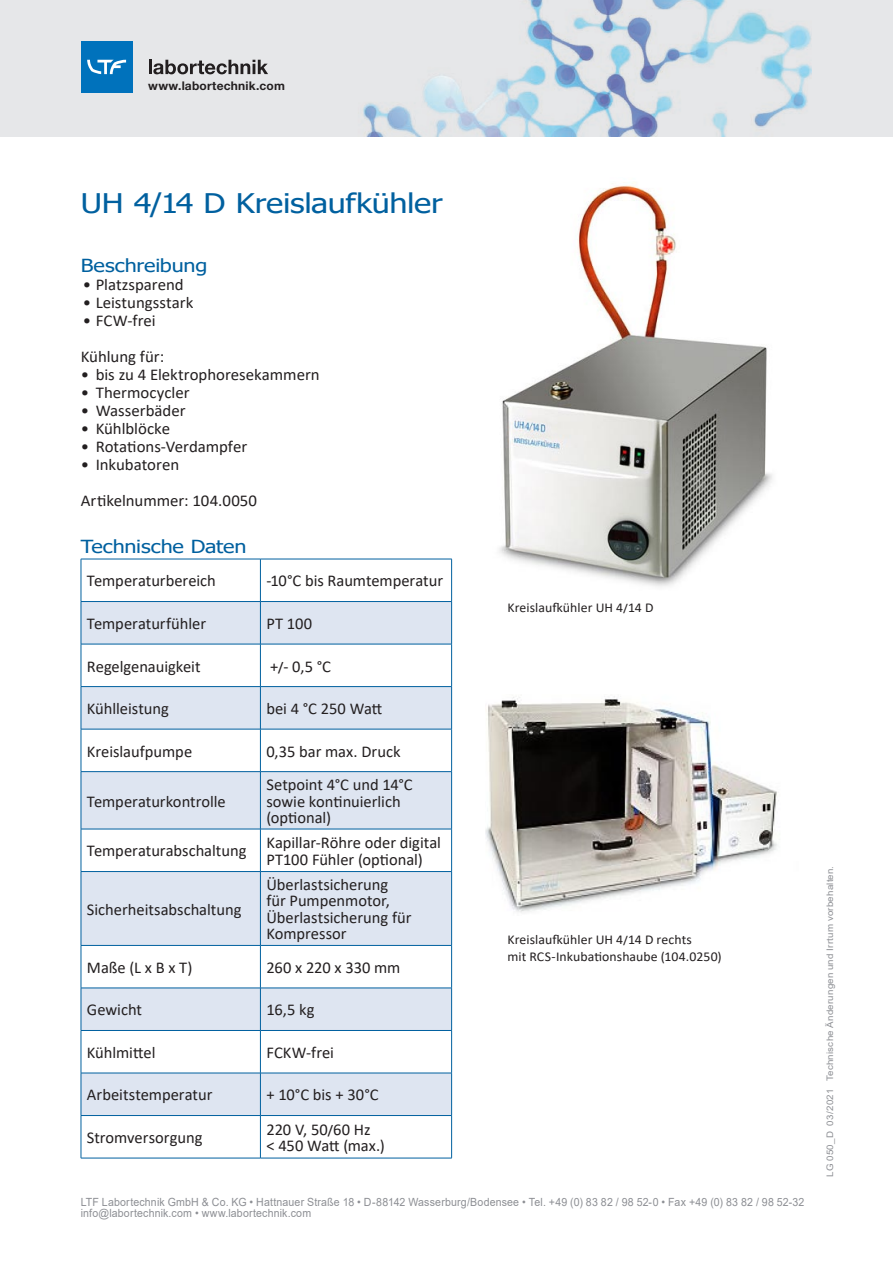
<style>
.page{position:relative;width:893px;height:1263px;background:#fff}
.page>*{position:absolute;margin:0;border:0;box-sizing:border-box;transform-origin:0 0}
.Headline{font:27px "Tahoma";letter-spacing:-.01em;color:#00609f;scale:1.2 1}
.Subline{font:18px "Tahoma";letter-spacing:-.005em;color:#00609f;scale:1.2 1}
.Body{font:16.5px/16.5px "Calibri";letter-spacing:-.005em;color:#231f20}
.Aufzählung{font:16.5px/36px "Calibri";color:#231f20}
.Body-2{font:16.5px "Calibri";letter-spacing:.225em;color:#231f20}
.t1{font:13.5px "Calibri";letter-spacing:.005em;color:#231f20}
.t2{font:700 12px "Helvetica Neue LT Std";letter-spacing:.015em;color:#231f20}
.Adresse_LTF{font:11.25px "Arial";letter-spacing:.015em;color:#8d8f94;scale:.94 1}
.Prospekt-Nr{font:9px "Arial";letter-spacing:.02em;color:#8d8f94;scale:1.08 1}
</style>
<div class="page">
<div style="left:0;top:0;width:893px;height:136px;background:#e6e7e9"></div>
<img style="left:363px;top:0;width:448px;height:136px">
<hr style="left:149px;top:60px;width:3px;height:14px;background:#231f20">
<svg style="left:153px;top:60px;width:115px;height:14px"></svg>
<div style="left:81px;top:41px;width:51px;height:52px;background:#0072bc"></div>
<svg style="left:87px;top:60px;width:39px;height:14px"></svg>
<img style="left:499px;top:182px;width:273px;height:405px">
<svg style="left:82px;top:602px;width:369px;height:513px;fill:#dee5f1"></svg>
<hr style="left:81px;top:559px;width:179px;height:1px;background:#00609f">
<hr style="left:81px;top:559px;width:1px;height:42px;background:#00609f">
<hr style="left:260px;top:559px;width:192px;height:1px;background:#00609f">
<hr style="left:260px;top:559px;width:1px;height:42px;background:#00609f">
<hr style="left:451px;top:559px;width:1px;height:42px;background:#00609f">
<hr style="left:81px;top:601px;width:179px;height:1px;background:#00609f">
<hr style="left:81px;top:602px;width:1px;height:42px;background:#00609f">
<hr style="left:260px;top:601px;width:192px;height:1px;background:#00609f">
<hr style="left:260px;top:602px;width:1px;height:42px;background:#00609f">
<hr style="left:451px;top:602px;width:1px;height:42px;background:#00609f">
<hr style="left:81px;top:644px;width:179px;height:1px;background:#00609f">
<hr style="left:81px;top:644px;width:1px;height:42px;background:#00609f">
<hr style="left:260px;top:644px;width:192px;height:1px;background:#00609f">
<hr style="left:260px;top:644px;width:1px;height:42px;background:#00609f">
<hr style="left:451px;top:644px;width:1px;height:42px;background:#00609f">
<hr style="left:81px;top:686px;width:179px;height:1px;background:#00609f">
<hr style="left:81px;top:687px;width:1px;height:42px;background:#00609f">
<hr style="left:260px;top:686px;width:192px;height:1px;background:#00609f">
<hr style="left:260px;top:687px;width:1px;height:42px;background:#00609f">
<hr style="left:451px;top:687px;width:1px;height:42px;background:#00609f">
<hr style="left:81px;top:729px;width:179px;height:1px;background:#00609f">
<hr style="left:81px;top:729px;width:1px;height:42px;background:#00609f">
<hr style="left:260px;top:729px;width:192px;height:1px;background:#00609f">
<hr style="left:260px;top:729px;width:1px;height:42px;background:#00609f">
<hr style="left:451px;top:729px;width:1px;height:42px;background:#00609f">
<hr style="left:81px;top:771px;width:179px;height:1px;background:#00609f">
<hr style="left:81px;top:772px;width:1px;height:57px;background:#00609f">
<hr style="left:260px;top:771px;width:192px;height:1px;background:#00609f">
<hr style="left:260px;top:772px;width:1px;height:57px;background:#00609f">
<hr style="left:451px;top:772px;width:1px;height:57px;background:#00609f">
<hr style="left:81px;top:829px;width:179px;height:1px;background:#00609f">
<hr style="left:81px;top:829px;width:1px;height:42px;background:#00609f">
<hr style="left:260px;top:829px;width:192px;height:1px;background:#00609f">
<hr style="left:260px;top:829px;width:1px;height:42px;background:#00609f">
<hr style="left:451px;top:829px;width:1px;height:42px;background:#00609f">
<hr style="left:81px;top:871px;width:179px;height:1px;background:#00609f">
<hr style="left:81px;top:872px;width:1px;height:73px;background:#00609f">
<hr style="left:260px;top:871px;width:192px;height:1px;background:#00609f">
<hr style="left:260px;top:872px;width:1px;height:73px;background:#00609f">
<hr style="left:451px;top:872px;width:1px;height:73px;background:#00609f">
<hr style="left:81px;top:945px;width:179px;height:1px;background:#00609f">
<hr style="left:81px;top:946px;width:1px;height:42px;background:#00609f">
<hr style="left:260px;top:945px;width:192px;height:1px;background:#00609f">
<hr style="left:260px;top:946px;width:1px;height:42px;background:#00609f">
<hr style="left:451px;top:946px;width:1px;height:42px;background:#00609f">
<hr style="left:81px;top:988px;width:179px;height:1px;background:#00609f">
<hr style="left:81px;top:988px;width:1px;height:42px;background:#00609f">
<hr style="left:260px;top:988px;width:192px;height:1px;background:#00609f">
<hr style="left:260px;top:988px;width:1px;height:42px;background:#00609f">
<hr style="left:451px;top:988px;width:1px;height:42px;background:#00609f">
<hr style="left:81px;top:1030px;width:179px;height:1px;background:#00609f">
<hr style="left:81px;top:1031px;width:1px;height:42px;background:#00609f">
<hr style="left:260px;top:1030px;width:192px;height:1px;background:#00609f">
<hr style="left:260px;top:1031px;width:1px;height:42px;background:#00609f">
<hr style="left:451px;top:1031px;width:1px;height:42px;background:#00609f">
<hr style="left:81px;top:1073px;width:179px;height:1px;background:#00609f">
<hr style="left:81px;top:1073px;width:1px;height:42px;background:#00609f">
<hr style="left:260px;top:1073px;width:192px;height:1px;background:#00609f">
<hr style="left:260px;top:1073px;width:1px;height:42px;background:#00609f">
<hr style="left:451px;top:1073px;width:1px;height:42px;background:#00609f">
<hr style="left:81px;top:1115px;width:179px;height:1px;background:#00609f">
<hr style="left:81px;top:1116px;width:1px;height:42px;background:#00609f">
<hr style="left:260px;top:1115px;width:192px;height:1px;background:#00609f">
<hr style="left:260px;top:1116px;width:1px;height:42px;background:#00609f">
<hr style="left:451px;top:1116px;width:1px;height:42px;background:#00609f">
<hr style="left:81px;top:1158px;width:179px;height:1px;background:#00609f">
<hr style="left:260px;top:1158px;width:192px;height:1px;background:#00609f">
<img style="left:485px;top:696px;width:292px;height:217px">
<p class="t2" style="left:148px;top:79px;width:138px">www.labortechnik.com</p>
<p class="Headline" style="left:81px;top:185px;width:303px">UH 4/14 D Kreislaufkühler</p>
<p class="Subline" style="left:81px;top:254px;width:107px">Beschreibung</p>
<p class="Aufzählung" style="left:83px;top:266px;width:102px">• Platzsparend</p>
<p class="Aufzählung" style="left:83px;top:284px;width:112px">• Leistungsstark</p>
<p class="Aufzählung" style="left:83px;top:302px;width:74px">• FCW-frei</p>
<p class="Aufzählung" style="left:81px;top:338px;width:85px">Kühlung für:</p>
<p class="Aufzählung" style="left:81px;top:356px;width:240px">• bis zu 4 Elektrophoresekammern</p>
<p class="Aufzählung" style="left:81px;top:374px;width:110px">• Thermocycler</p>
<p class="Aufzählung" style="left:81px;top:392px;width:106px">• Wasserbäder</p>
<p class="Aufzählung" style="left:81px;top:410px;width:91px">• Kühlblöcke</p>
<p class="Aufzählung" style="left:81px;top:428px;width:168px">• Rotations-Verdampfer</p>
<p class="Aufzählung" style="left:81px;top:446px;width:178px">• Inkubatoren<br>Artikelnummer: 104.0050</p>
<p class="Subline" style="left:81px;top:534px;width:140px">Technische Daten</p>
<p class="Body" style="left:87px;top:572px;width:130px">Temperaturbereich</p>
<p class="Body" style="left:266px;top:572px;width:178px">-10°C bis Raumtemperatur</p>
<p class="Body" style="left:87px;top:615px;width:121px">Temperaturfühler</p>
<p class="Body" style="left:266px;top:615px;width:47px">PT 100</p>
<p class="Body" style="left:87px;top:657px;width:115px">Regelgenauigkeit</p>
<p class="Body" style="left:270px;top:657px;width:62px">+/- 0,5 °C</p>
<p class="Body" style="left:87px;top:700px;width:83px">Kühlleistung</p>
<p class="Body" style="left:266px;top:700px;width:117px">bei 4 °C 250 Watt</p>
<p class="Body" style="left:87px;top:742px;width:107px">Kreislaufpumpe</p>
<p class="Body" style="left:266px;top:742px;width:136px">0,35 bar max. Druck</p>
<p class="Body" style="left:87px;top:792px;width:140px">Temperaturkontrolle</p>
<p class="Body" style="left:266px;top:776px;width:148px">Setpoint 4°C und 14°C sowie kontinuierlich (optional)</p>
<p class="Body" style="left:87px;top:842px;width:161px">Temperaturabschaltung</p>
<p class="Body" style="left:266px;top:834px;width:176px">Kapillar-Röhre oder digital<br>PT100 Fühler (optional)</p>
<p class="Body" style="left:87px;top:900px;width:156px">Sicherheitsabschaltung</p>
<p class="Body" style="left:266px;top:876px;width:147px">Überlastsicherung für Pumpenmotor,<br>Überlastsicherung für<br>Kompressor</p>
<p class="Body-2" style="left:87px;top:956px;width:107px">Maße(LxBxT)</p>
<p class="Body" style="left:266px;top:959px;width:136px">260 x 220 x 330 mm</p>
<p class="Body" style="left:87px;top:1001px;width:57px">Gewicht</p>
<p class="Body" style="left:266px;top:1001px;width:50px">16,5 kg</p>
<p class="Body" style="left:87px;top:1044px;width:70px">Kühlmittel</p>
<p class="Body" style="left:266px;top:1044px;width:69px">FCKW-frei</p>
<p class="Body" style="left:87px;top:1086px;width:127px">Arbeitstemperatur</p>
<p class="Body" style="left:266px;top:1086px;width:114px">+ 10°C bis + 30°C</p>
<p class="Body" style="left:87px;top:1129px;width:117px">Stromversorgung</p>
<p class="Body" style="left:266px;top:1120px;width:120px">220 V, 50/60 Hz<br>&lt; 450 Watt (max.)</p>
<p class="t1" style="left:507px;top:598px;width:148px">Kreislaufkühler UH 4/14 D</p>
<p class="t1" style="left:507px;top:930px;width:186px">Kreislaufkühler UH 4/14 D rechts</p>
<p class="t1" style="left:507px;top:947px;width:216px">mit RCS-Inkubationshaube (104.0250)</p>
<p class="Adresse_LTF" style="left:81px;top:1194px;width:771px">LTF Labortechnik GmbH &amp; Co. KG • Hattnauer Straße 18 • D-88142 Wasserburg/Bodensee • Tel. +49 (0) 83 82 / 98 52-0 • Fax +49 (0) 83 82 / 98 52-32</p>
<p class="Adresse_LTF" style="left:81px;top:1206px;width:247px">info@labortechnik.com • www.labortechnik.com</p>
<p class="Prospekt-Nr" style="left:824px;top:1177px;width:289px;rotate:-90deg">LG 050_D 03/2021 Technische Änderungen und Irrtum vorbehalten.</p>
</div>
